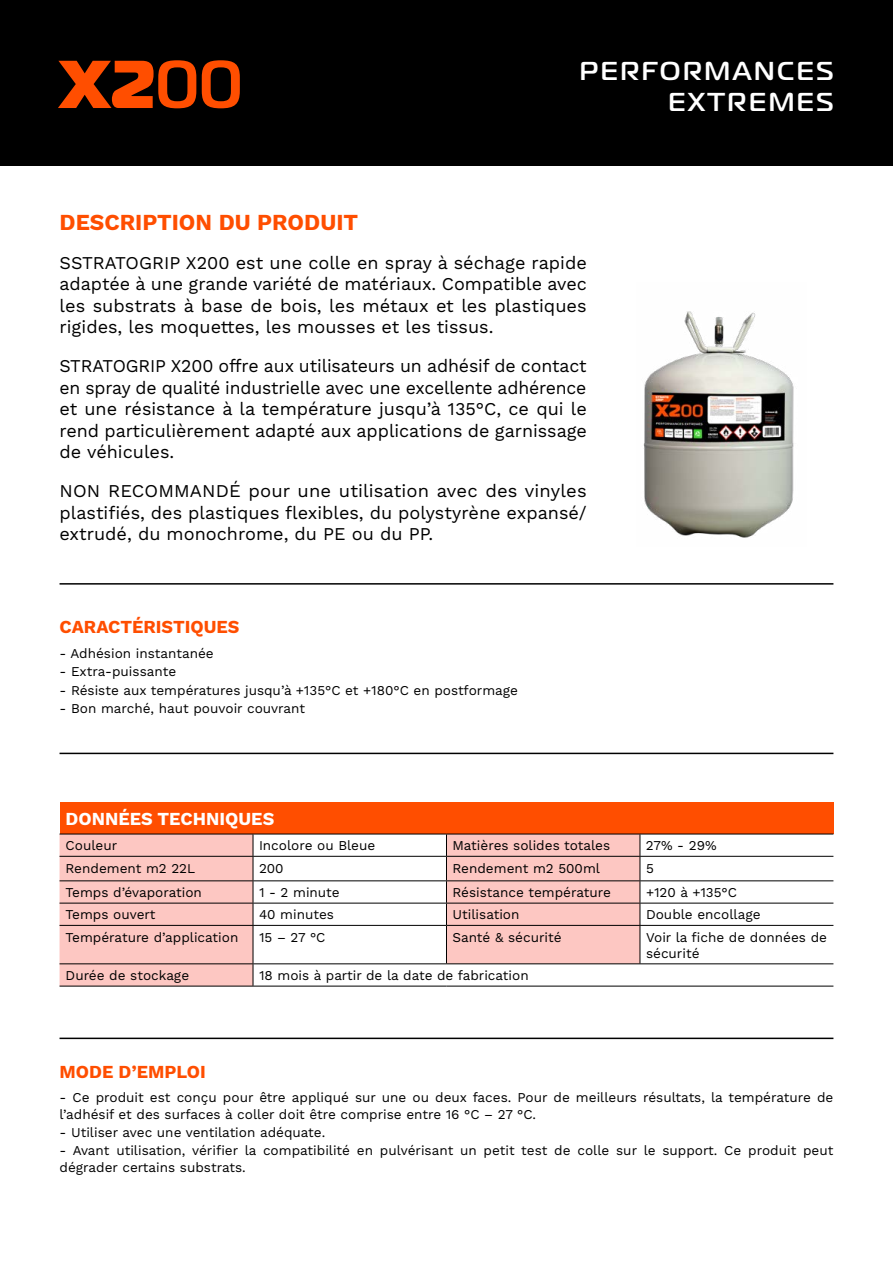
<style>
.page{position:relative;width:893px;height:1263px;background:#fff}
.page>*{position:absolute;margin:0;border:0;box-sizing:border-box;transform-origin:0 0}
.t1{font:800 67.5px "Magistral";color:#ff4e00}
.t2{font:500 25.95px "Magistral";letter-spacing:.1em;color:#fff}
.t3{font:700 22.5px "Work Sans";color:#ff4e00}
.t4{font:18px/21.6px "Work Sans";color:#000;text-align:justify}
.t5{font:700 18px "Work Sans";color:#ff4e00}
.t6{font:700 18px "Work Sans";color:#fff}
.t7{font:13.5px/16.2px "Work Sans";color:#000}
.s1{font-weight:500}
</style>
<div class="page">
<div style="left:0;top:0;width:893px;height:166px;background:#000"></div>
<hr style="left:60px;top:583px;width:773px;height:2px;background:#000">
<hr style="left:60px;top:753px;width:773px;height:1px;background:#000">
<hr style="left:60px;top:1037px;width:773px;height:2px;background:#000">
<img style="left:643px;top:311px;width:151px;height:227px">
<div style="left:60px;top:802px;width:773px;height:32px;background:#ff4e00"></div>
<svg style="left:60px;top:835px;width:580px;height:151px;fill:#fdc7c2"></svg>
<hr style="left:60px;top:834px;width:193px;height:1px;background:#000">
<hr style="left:253px;top:834px;width:193px;height:1px;background:#000">
<hr style="left:446px;top:834px;width:194px;height:1px;background:#000">
<hr style="left:640px;top:834px;width:193px;height:1px;background:#000">
<hr style="left:60px;top:856px;width:193px;height:1px;background:#000">
<hr style="left:253px;top:856px;width:193px;height:1px;background:#000">
<hr style="left:446px;top:856px;width:194px;height:1px;background:#000">
<hr style="left:640px;top:856px;width:193px;height:1px;background:#000">
<hr style="left:60px;top:880px;width:193px;height:1px;background:#000">
<hr style="left:253px;top:880px;width:193px;height:1px;background:#000">
<hr style="left:446px;top:880px;width:194px;height:1px;background:#000">
<hr style="left:640px;top:880px;width:193px;height:1px;background:#000">
<hr style="left:60px;top:903px;width:193px;height:1px;background:#000">
<hr style="left:253px;top:903px;width:193px;height:1px;background:#000">
<svg style="left:253px;top:834px;width:1px;height:91px"></svg>
<hr style="left:446px;top:903px;width:194px;height:1px;background:#000">
<svg style="left:446px;top:834px;width:1px;height:91px"></svg>
<hr style="left:640px;top:903px;width:193px;height:1px;background:#000">
<svg style="left:640px;top:834px;width:1px;height:91px"></svg>
<hr style="left:253px;top:926px;width:1px;height:37px;background:#000">
<hr style="left:446px;top:926px;width:1px;height:37px;background:#000">
<hr style="left:640px;top:926px;width:1px;height:37px;background:#000">
<svg style="left:253px;top:964px;width:1px;height:22px"></svg>
<hr style="left:60px;top:925px;width:193px;height:1px;background:#000">
<hr style="left:253px;top:925px;width:193px;height:1px;background:#000">
<hr style="left:446px;top:925px;width:194px;height:1px;background:#000">
<hr style="left:640px;top:925px;width:193px;height:1px;background:#000">
<hr style="left:60px;top:963px;width:193px;height:1px;background:#000">
<hr style="left:253px;top:963px;width:193px;height:1px;background:#000">
<hr style="left:446px;top:963px;width:194px;height:1px;background:#000">
<hr style="left:640px;top:963px;width:193px;height:1px;background:#000">
<hr style="left:60px;top:986px;width:193px;height:1px;background:#000">
<hr style="left:253px;top:986px;width:193px;height:1px;background:#000">
<hr style="left:446px;top:986px;width:194px;height:1px;background:#000">
<hr style="left:640px;top:986px;width:193px;height:1px;background:#000">
<h1 class="t1" style="left:60px;top:40px;width:184px">X2<span class="s1">00</span></h1>
<h2 class="t2" style="left:580px;top:55px;width:255px">PERFORMANCES</h2>
<h2 class="t2" style="left:669px;top:86px;width:166px">EXTREMES</h2>
<h3 class="t3" style="left:60px;top:205px;width:300px">DESCRIPTION DU PRODUIT</h3>
<h3 class="t4" style="left:60px;top:252px;width:529px">SSTRATOGRIP X200 est une colle en spray à séchage rapide adaptée à une grande variété de matériaux. Compatible avec les substrats à base de bois, les métaux et les plastiques rigides, les moquettes, les mousses et les tissus.</h3>
<p class="t4" style="left:60px;top:356px;width:529px">STRATOGRIP X200 offre aux utilisateurs un adhésif de contact en spray de qualité industrielle avec une excellente adhérence et une résistance à la température jusqu’à 135°C, ce qui le rend particulièrement adapté aux applications de garnissage de véhicules.</p>
<h3 class="t4" style="left:60px;top:481px;width:529px">NON RECOMMANDÉ pour une utilisation avec des vinyles plastifiés, des plastiques flexibles, du polystyrène expansé/ extrudé, du monochrome, du PE ou du PP.</h3>
<h3 class="t5" style="left:60px;top:613px;width:181px">CARACTÉRISTIQUES</h3>
<p class="t7" style="left:60px;top:646px;width:156px">- Adhésion instantanée</p>
<p class="t7" style="left:60px;top:664px;width:118px">- Extra-puissante</p>
<p class="t7" style="left:60px;top:682px;width:460px">- Résiste aux températures jusqu’à +135°C et +180°C en postformage</p>
<p class="t7" style="left:60px;top:701px;width:247px">- Bon marché, haut pouvoir couvrant</p>
<h3 class="t6" style="left:66px;top:805px;width:210px">DONNÉES TECHNIQUES</h3>
<p class="t7" style="left:66px;top:838px;width:53px">Couleur</p>
<p class="t7" style="left:259px;top:838px;width:118px">Incolore ou Bleue</p>
<p class="t7" style="left:452px;top:838px;width:159px">Matières solides totales</p>
<p class="t7" style="left:646px;top:838px;width:72px">27% - 29%</p>
<p class="t7" style="left:66px;top:860px;width:131px">Rendement m2 22L</p>
<p class="t7" style="left:259px;top:860px;width:26px">200</p>
<p class="t7" style="left:452px;top:860px;width:149px">Rendement m2 500ml</p>
<p class="t7" style="left:646px;top:860px;width:9px">5</p>
<p class="t7" style="left:66px;top:885px;width:138px">Temps d’évaporation</p>
<p class="t7" style="left:259px;top:885px;width:82px">1 - 2 minute</p>
<p class="t7" style="left:452px;top:885px;width:160px">Résistance température</p>
<p class="t7" style="left:646px;top:885px;width:93px">+120 à +135°C</p>
<p class="t7" style="left:66px;top:907px;width:91px">Temps ouvert</p>
<p class="t7" style="left:259px;top:907px;width:77px">40 minutes</p>
<p class="t7" style="left:453px;top:907px;width:68px">Utilisation</p>
<p class="t7" style="left:646px;top:907px;width:116px">Double encollage</p>
<p class="t7" style="left:66px;top:929px;width:174px">Température d’application</p>
<p class="t7" style="left:259px;top:929px;width:68px">15 – 27 °C</p>
<p class="t7" style="left:453px;top:929px;width:111px">Santé &amp; sécurité</p>
<p class="t7" style="left:646px;top:929px;width:182px">Voir la fiche de données de sécurité</p>
<p class="t7" style="left:66px;top:968px;width:125px">Durée de stockage</p>
<p class="t7" style="left:259px;top:968px;width:271px">18 mois à partir de la date de fabrication</p>
<h3 class="t5" style="left:60px;top:1058px;width:148px">MODE D’EMPLOI</h3>
<p class="t7" style="left:60px;top:1090px;width:775px">- Ce produit est conçu pour être appliqué sur une ou deux faces. Pour de meilleurs résultats, la température de l’adhésif et des surfaces à coller doit être comprise entre 16 °C – 27 °C.</p>
<p class="t7" style="left:60px;top:1125px;width:267px">- Utiliser avec une ventilation adéquate.</p>
<p class="t7" style="left:60px;top:1143px;width:775px">- Avant utilisation, vérifier la compatibilité en pulvérisant un petit test de colle sur le support. Ce produit peut dégrader certains substrats.</p>
</div>
